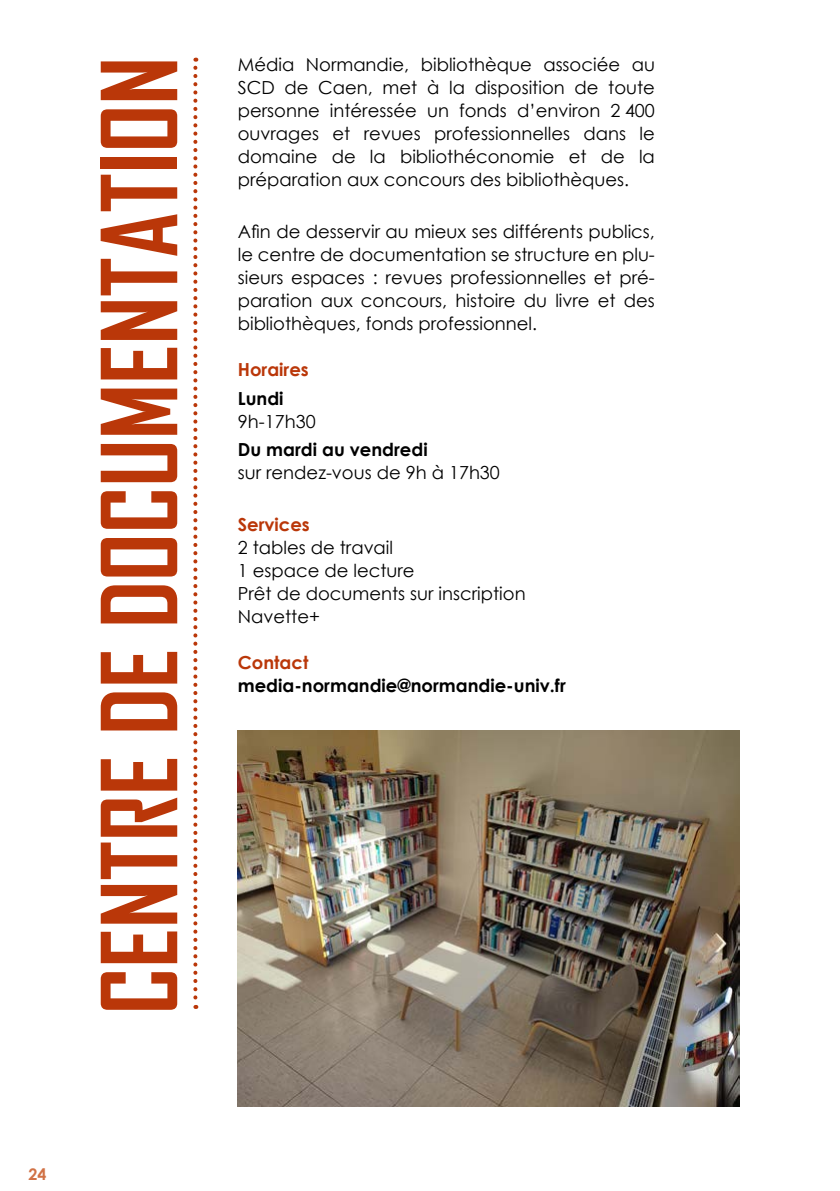
<style>
.page{position:relative;width:840px;height:1191px;background:#fff}
.page>*{position:absolute;margin:0;border:0;box-sizing:border-box;transform-origin:0 0}
.t1{font:700 100px "Agency FB";color:#ba3709}
.t2{font:18px/23px "Century Gothic";color:#000;text-align:justify}
.t3{font:700 18px "Century Gothic";color:#000}
.t4{font:700 18px "Century Gothic";color:#ba3709}
.t5{font:700 16px "Century Gothic";color:#d17246}
</style>
<div class="page">
<svg style="left:193px;top:68px;width:4px;height:941px"></svg>
<img style="left:237px;top:731px;width:501px;height:375px">
<h1 class="t1" style="left:77px;top:1014px;width:959px;rotate:-90deg">CENTRE DE DOCUMENTATION</h1>
<p class="t2" style="left:238px;top:53px;width:418px">Média Normandie, bibliothèque associée au SCD de Caen, met à la disposition de toute personne intéressée un fonds d’environ 2 400 ouvrages et revues professionnelles dans le domaine de la bibliothéconomie et de la préparation aux concours des bibliothèques.</p>
<p class="t2" style="left:238px;top:220px;width:418px">Afin de desservir au mieux ses différents publics, le centre de documentation se structure en plu&shy;sieurs espaces : revues professionnelles et pré&shy;paration aux concours, histoire du livre et des bibliothèques, fonds professionnel.</p>
<p class="t4" style="left:238px;top:356px;width:72px">Horaires</p>
<p class="t3" style="left:238px;top:384px;width:47px">Lundi</p>
<p class="t2" style="left:238px;top:409px;width:79px">9h-17h30</p>
<p class="t3" style="left:238px;top:436px;width:191px">Du mardi au vendredi</p>
<p class="t2" style="left:238px;top:461px;width:263px">sur rendez-vous de 9h à 17h30</p>
<p class="t4" style="left:238px;top:511px;width:74px">Services</p>
<p class="t2" style="left:238px;top:536px;width:289px;text-align:left">2 tables de travail<br>1 espace de lecture<br>Prêt de documents sur inscription<br>Navette+</p>
<p class="t4" style="left:238px;top:649px;width:72px">Contact</p>
<p class="t3" style="left:238px;top:672px;width:329px">media-normandie@normandie-univ.fr</p>
<p class="t5" style="left:28px;top:1161px;width:19px">24</p>
</div>
